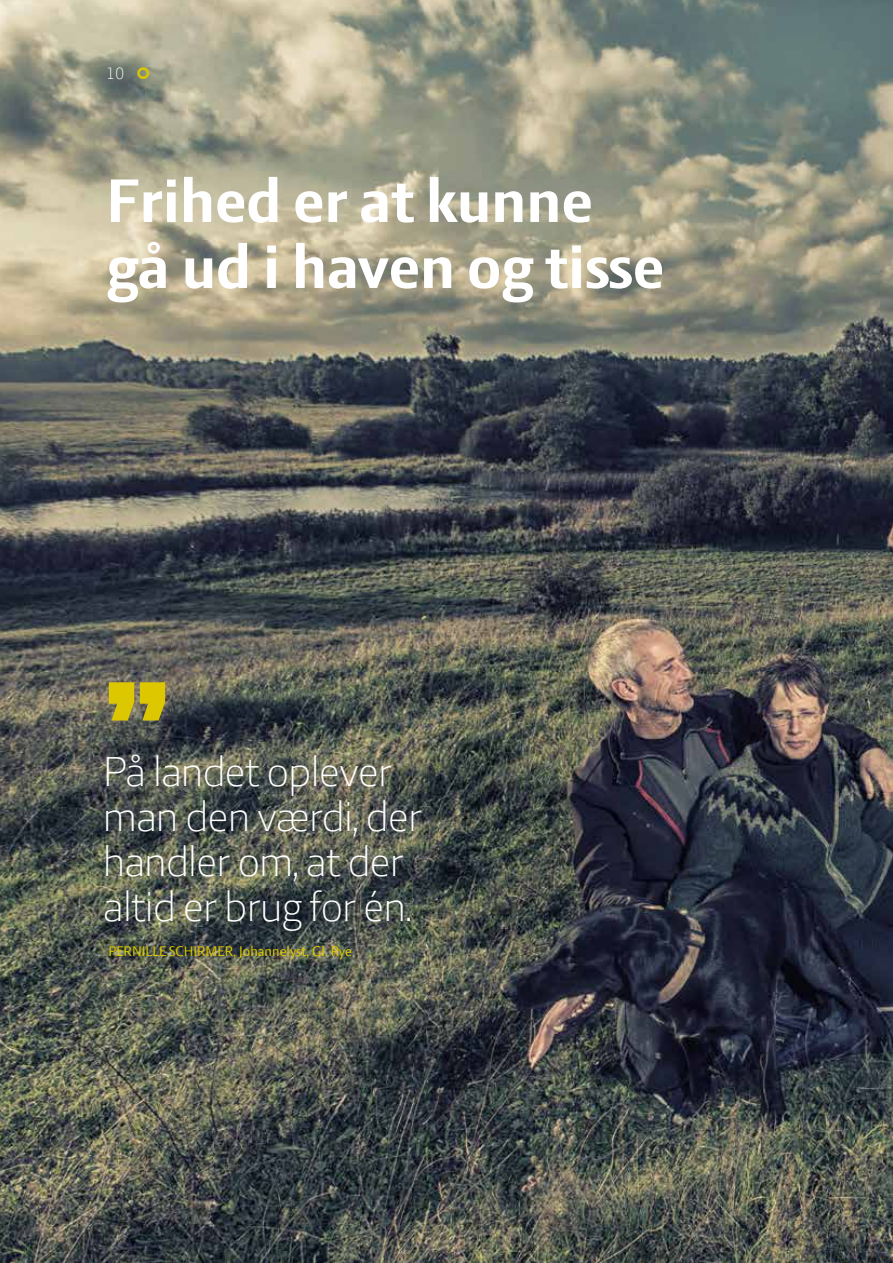
<style>
.page{position:relative;width:893px;height:1263px;background:#fff}
.page>*{position:absolute;margin:0;border:0;box-sizing:border-box;transform-origin:0 0}
.t1{font:800 140.55px "LF Press Sans";color:#ddc700}
.t2{font:700 66px/66px "LF Press Sans";color:#fff}
.t3{font:300 45px/45px "LF Press Sans";color:#fff}
.t4{font:300 18px "LF Press Sans";color:#fff}
.t5{font:15px "LF Press Sans";color:#ddc700}
</style>
<div class="page">
<img style="left:0;top:0;width:893px;height:1263px">
<svg style="left:137px;top:68px;width:12px;height:11px"></svg>
<p class="t4" style="left:106px;top:63px;width:19px">10</p>
<h2 class="t2" style="left:106px;top:167px;width:559px">Frihed er at kunne gå ud i haven og tisse</h2>
<h1 class="t1" style="left:106px;top:646px;width:63px">”</h1>
<p class="t3" style="left:104px;top:748px;width:290px">På landet oplever</p>
<p class="t3" style="left:104px;top:793px;width:320px">man den værdi, der handler om, at der altid er brug for én.</p>
<p class="t5" style="left:108px;top:942px;width:245px">PERNILLE SCHIRMER, Johannelyst, Gl. Rye</p>
</div>
